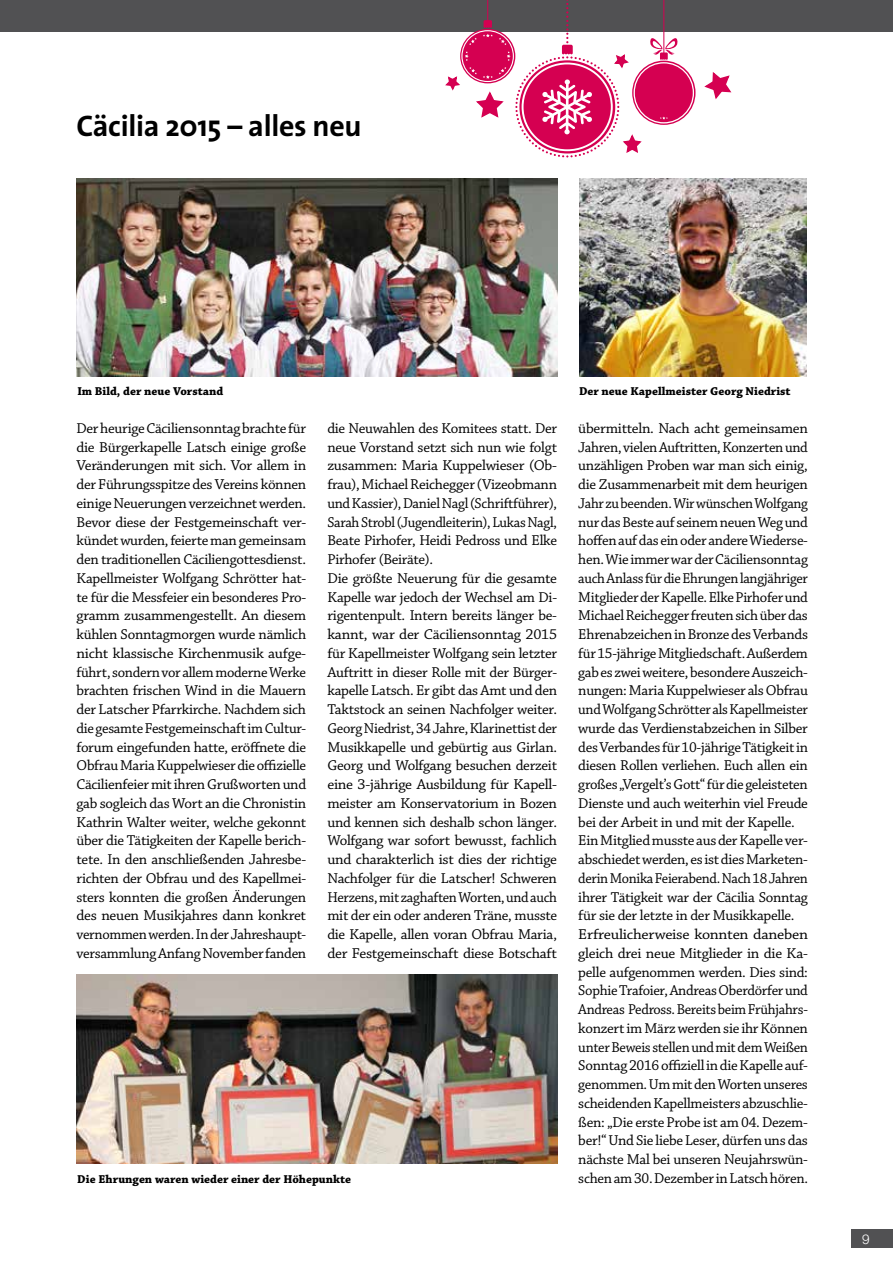
<style>
.page{position:relative;width:893px;height:1263px;background:#fff}
.page>*{position:absolute;margin:0;border:0;box-sizing:border-box;transform-origin:0 0}
.t1{font:700 30px "The Sans";letter-spacing:-.01em;color:#000}
.t2{font:15px/18.8px "Chaparral Pro";letter-spacing:-.02em;color:#000}
.t3{font:300 13.5px "Helvetica Neue";color:#fff}
.t4{font:700 12px "Chaparral Pro";color:#000}
</style>
<div class="page">
<div style="left:851px;top:1229px;width:42px;height:19px;background:#515153"></div>
<div style="left:0;top:0;width:893px;height:31px;background:#515153"></div>
<img style="left:77px;top:179px;width:480px;height:198px">
<img style="left:579px;top:179px;width:228px;height:198px">
<img style="left:77px;top:974px;width:480px;height:189px">
<svg style="left:704px;top:72px;width:28px;height:28px"></svg>
<svg style="left:444px;top:0;width:250px;height:157px"></svg>
<h1 class="t1" style="left:77px;top:100px;width:287px">Cäcilia 2015 – alles neu</h1>
<p class="t4" style="left:77px;top:384px;width:147px">Im Bild, der neue Vorstand</p>
<p class="t4" style="left:579px;top:384px;width:213px">Der neue Kapellmeister Georg Niedrist</p>
<p class="t2" style="left:77px;top:419px;width:231px;text-align:justify">Der heurige Cäciliensonntag brachte für die Bürgerkapelle Latsch einige große Veränderungen mit sich. Vor allem in der Führungsspitze des Vereins können einige Neuerungen verzeichnet werden.<br>Bevor diese der Festgemeinschaft ver&shy;kündet wurden, feierte man gemeinsam den traditionellen Cäciliengottesdienst.<br>Kapellmeister Wolfgang Schrötter hat&shy;te für die Messfeier ein besonderes Pro&shy;gramm zusammengestellt. An diesem kühlen Sonntagmorgen wurde nämlich nicht klassische Kirchenmusik aufge&shy;führt, sondern vor allem moderne Werke brachten frischen Wind in die Mauern der Latscher Pfarrkirche. Nachdem sich die gesamte Festgemeinschaft im Cultur&shy;forum eingefunden hatte, eröffnete die Obfrau Maria Kuppelwieser die offizielle Cäcilienfeier mit ihren Grußworten und gab sogleich das Wort an die Chronistin Kathrin Walter weiter, welche gekonnt über die Tätigkeiten der Kapelle berich&shy;tete. In den anschließenden Jahresbe&shy;richten der Obfrau und des Kapellmei&shy;sters konnten die großen Änderungen des neuen Musikjahres dann konkret vernommen werden. In der Jahreshaupt&shy;versammlung Anfang November fanden</p>
<p class="t2" style="left:327px;top:419px;width:231px">die Neuwahlen des Komitees statt. Der neue Vorstand setzt sich nun wie folgt zusammen: Maria Kuppelwieser (Ob&shy;frau), Michael Reichegger (Vizeobmann und Kassier), Daniel Nagl (Schriftführer), Sarah Strobl (Jugendleiterin), Lukas Nagl, Beate Pirhofer, Heidi Pedross und Elke Pirhofer (Beiräte).<br>Die größte Neuerung für die gesamte Kapelle war jedoch der Wechsel am Di&shy;rigentenpult. Intern bereits länger be&shy;kannt, war der Cäciliensonntag 2015 für Kapellmeister Wolfgang sein letzter Auftritt in dieser Rolle mit der Bürger&shy;kapelle Latsch. Er gibt das Amt und den Taktstock an seinen Nachfolger weiter.<br>Georg Niedrist, 34 Jahre, Klarinettist der Musikkapelle und gebürtig aus Girlan.<br>Georg und Wolfgang besuchen derzeit eine 3-jährige Ausbildung für Kapell&shy;meister am Konservatorium in Bozen und kennen sich deshalb schon länger.<br>Wolfgang war sofort bewusst, fachlich und charakterlich ist dies der richtige Nachfolger für die Latscher! Schweren Herzens, mit zaghaften Worten, und auch mit der ein oder anderen Träne, musste die Kapelle, allen voran Obfrau Maria, der Festgemeinschaft diese Botschaft</p>
<p class="t2" style="left:578px;top:419px;width:231px">übermitteln. Nach acht gemeinsamen Jahren, vielen Auftritten, Konzerten und unzähligen Proben war man sich einig, die Zusammenarbeit mit dem heurigen Jahr zu beenden. Wir wünschen Wolfgang nur das Beste auf seinem neuen Weg und hoffen auf das ein oder andere Wiederse&shy;hen. Wie immer war der Cäciliensonntag auch Anlass für die Ehrungen langjähriger Mitglieder der Kapelle. Elke Pirhofer und Michael Reichegger freuten sich über das Ehrenabzeichen in Bronze des Verbands für 15-jährige Mitgliedschaft. Außerdem gab es zwei weitere, besondere Auszeich&shy;nungen: Maria Kuppelwieser als Obfrau und Wolfgang Schrötter als Kapellmeister wurde das Verdienstabzeichen in Silber des Verbandes für 10-jährige Tätigkeit in diesen Rollen verliehen. Euch allen ein großes „Vergelt’s Gott“ für die geleisteten Dienste und auch weiterhin viel Freude bei der Arbeit in und mit der Kapelle.<br>Ein Mitglied musste aus der Kapelle ver&shy;abschiedet werden, es ist dies Marketen&shy;derin Monika Feierabend. Nach 18 Jahren ihrer Tätigkeit war der Cäcilia Sonntag für sie der letzte in der Musikkapelle.<br>Erfreulicherweise konnten daneben gleich drei neue Mitglieder in die Ka&shy;pelle aufgenommen werden. Dies sind:<br>Sophie Trafoier, Andreas Oberdörfer und Andreas Pedross. Bereits beim Frühjahrs&shy;konzert im März werden sie ihr Können unter Beweis stellen und mit dem Weißen Sonntag 2016 offiziell in die Kapelle auf&shy;genommen. Um mit den Worten unseres scheidenden Kapellmeisters abzuschlie&shy;ßen: „Die erste Probe ist am 04. Dezem&shy;ber!“ Und Sie liebe Leser, dürfen uns das nächste Mal bei unseren Neujahrswün&shy;schen am 30. Dezember in Latsch hören.</p>
<p class="t4" style="left:77px;top:1172px;width:275px">Die Ehrungen waren wieder einer der Höhepunkte</p>
<p class="t3" style="left:862px;top:1230px;width:9px">9</p>
</div>
